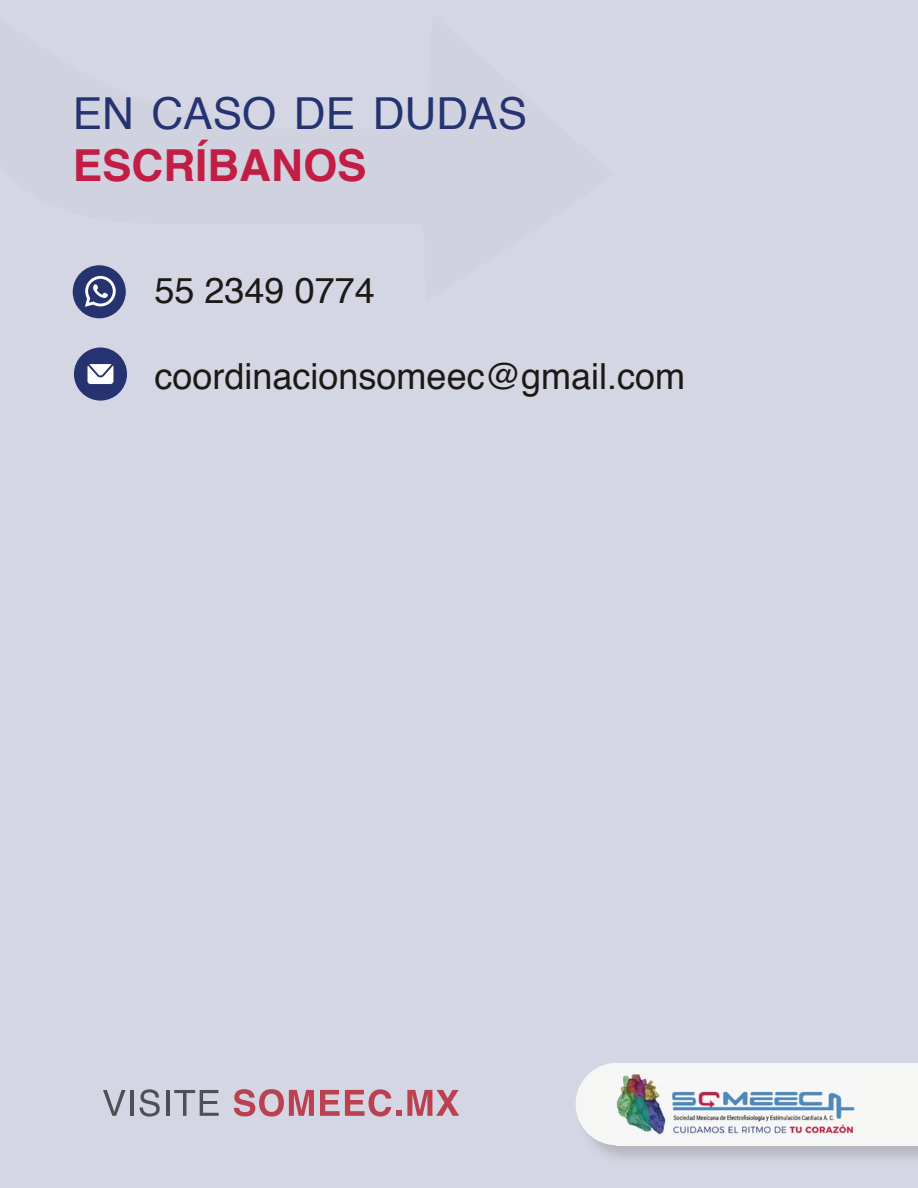
<style>
.page{position:relative;width:918px;height:1188px;background:#d4d7e3}
.page>*{position:absolute;margin:0;border:0;box-sizing:border-box;transform-origin:0 0}
.t1{font:44.1px "Helvetica";color:#263371}
.t2{font:700 44.1px "Helvetica";color:#c21d44}
.t3{font:36px "Helvetica";color:#1e1917}
</style>
<div class="page">
<div style="left:73px;top:265px;width:53px;height:53px;background:#263371;border-radius:50%"></div>
<svg style="left:85px;top:276px;width:31px;height:31px"></svg>
<div style="left:74px;top:348px;width:53px;height:53px;background:#263371;border-radius:50%"></div>
<svg style="left:88px;top:364px;width:25px;height:20px"></svg>
<img style="left:575px;top:1063px;width:343px;height:96px">
<div style="left:616px;top:1063px;width:302px;height:82px;background:#f6f6f5"></div>
<div style="left:576px;top:1063px;width:82px;height:82px;background:#f6f6f5;border-radius:50%"></div>
<svg style="left:103px;top:1090px;width:23px;height:26px"></svg>
<hr style="left:131px;top:1090px;width:3px;height:26px;background:#504f54">
<svg style="left:140px;top:1089px;width:20px;height:28px"></svg>
<hr style="left:166px;top:1090px;width:4px;height:26px;background:#504f54">
<svg style="left:174px;top:1090px;width:45px;height:26px"></svg>
<svg style="left:234px;top:1089px;width:80px;height:28px"></svg>
<svg style="left:320px;top:1089px;width:81px;height:28px"></svg>
<svg style="left:407px;top:1090px;width:52px;height:26px"></svg>
<img style="left:616px;top:1074px;width:239px;height:61px">
<p class="t1" style="left:73px;top:79px;width:456px">EN CASO DE DUDAS</p>
<p class="t2" style="left:73px;top:130px;width:296px">ESCRÍBANOS</p>
<p class="t3" style="left:155px;top:262px;width:222px">55 2349 0774</p>
<p class="t3" style="left:155px;top:349px;width:532px">coordinacionsomeec@gmail.com</p>
</div>
